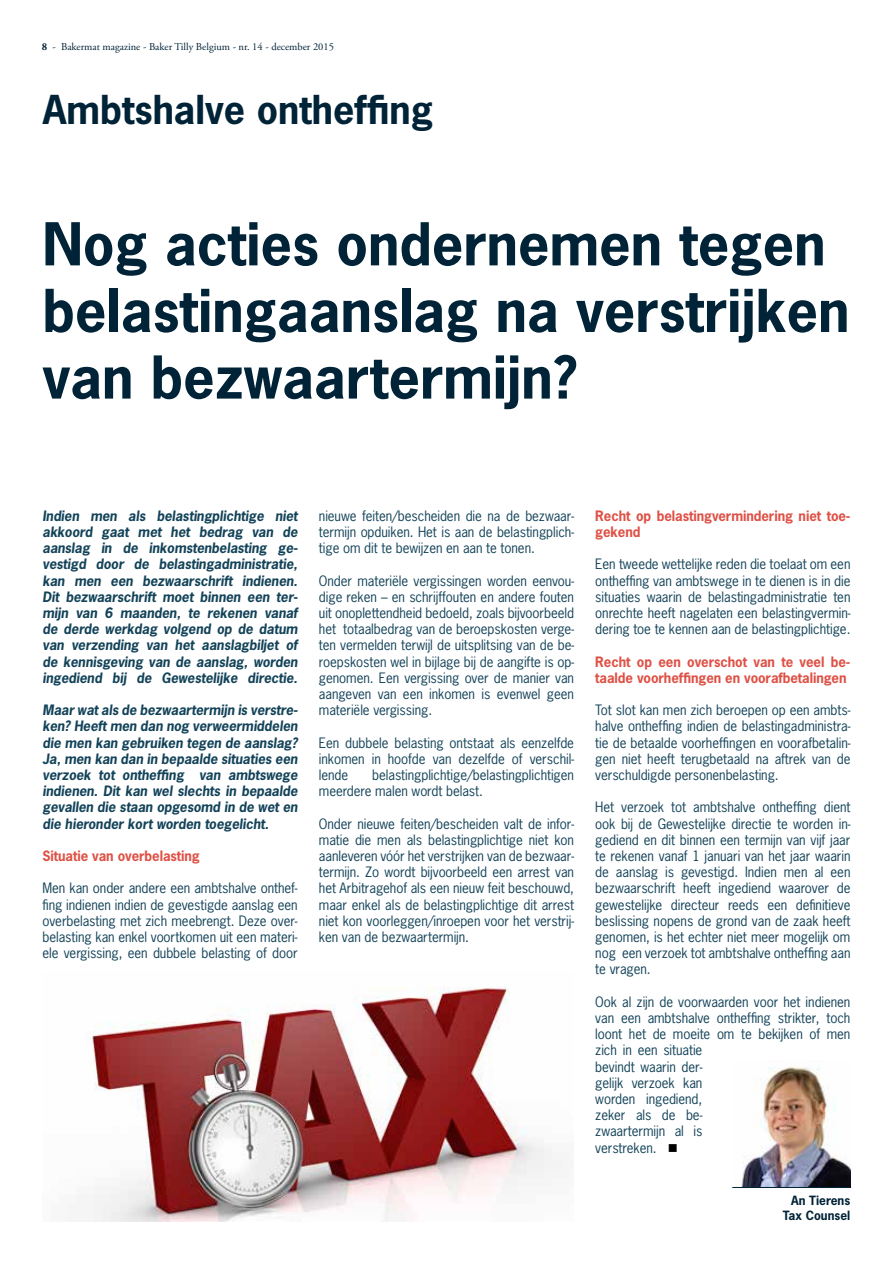
<style>
.page{position:relative;width:893px;height:1263px;background:#fff}
.page>*{position:absolute;margin:0;border:0;box-sizing:border-box;transform-origin:0 0}
.t1{font:700 55.5px/66.6px "News Gothic Std";color:#002337}
.t2{font:700 37.5px "News Gothic Std";color:#002337}
.t3{font:13.5px/16.2px "News Gothic Std";letter-spacing:-.005em;color:#134359;text-align:justify}
.t4{font:italic 700 13.5px/16.2px "News Gothic Std";letter-spacing:-.005em;color:#134359;text-align:justify}
.t5{font:700 13.5px/16.2px "News Gothic Std";letter-spacing:-.005em;color:#de5146}
.t6{font:700 12px/14.4px "News Gothic Std";color:#002337;text-align:right}
.t7{font:10.5px "Adobe Garamond Pro";color:#002337}
.s1{font-weight:700}
.s2{color:#000}
</style>
<div class="page">
<img style="left:92px;top:987px;width:470px;height:234px">
<img style="left:736px;top:1067px;width:114px;height:120px">
<hr style="left:732px;top:1187px;width:118px;height:1px;background:#002337">
<p class="t7" style="left:42px;top:40px;width:294px"><span class="s1">8</span> - Bakermat magazine - Baker Tilly Belgium - nr. 14 - december 2015</p>
<h2 class="t2" style="left:43px;top:85px;width:392px">Ambtshalve ontheffing</h2>
<h1 class="t1" style="left:43px;top:210px;width:808px">Nog acties ondernemen tegen belastingaanslag na verstrijken van bezwaartermijn?</h1>
<p class="t4" style="left:43px;top:508px;width:257px">Indien men als belastingplichtige niet akkoord gaat met het bedrag van de aanslag in de inkomstenbelasting ge&shy;vestigd door de belastingadministratie, kan men een bezwaarschrift indienen.<br>Dit bezwaarschrift moet binnen een ter&shy;mijn van 6 maanden, te rekenen vanaf de derde werkdag volgend op de datum van verzending van het aanslagbiljet of de kennisgeving van de aanslag, worden ingediend bij de Gewestelijke directie.</p>
<p class="t4" style="left:43px;top:702px;width:257px">Maar wat als de bezwaartermijn is verstre&shy;ken? Heeft men dan nog verweermiddelen die men kan gebruiken tegen de aanslag?<br>Ja, men kan dan in bepaalde situaties een verzoek tot ontheffing van ambtswege indienen. Dit kan wel slechts in bepaalde gevallen die staan opgesomd in de wet en die hieronder kort worden toegelicht.</p>
<p class="t5" style="left:43px;top:848px;width:159px">Situatie van overbelasting</p>
<p class="t3" style="left:43px;top:880px;width:257px">Men kan onder andere een ambtshalve onthef&shy;fing indienen indien de gevestigde aanslag een overbelasting met zich meebrengt. Deze over&shy;belasting kan enkel voortkomen uit een materi&shy;ële vergissing, een dubbele belasting of door</p>
<p class="t3" style="left:319px;top:507px;width:257px">nieuwe feiten/bescheiden die na de bezwaar&shy;termijn opduiken. Het is aan de belastingplich&shy;tige om dit te bewijzen en aan te tonen.</p>
<p class="t3" style="left:319px;top:572px;width:257px">Onder materiële vergissingen worden eenvou&shy;dige reken – en schrijffouten en andere fouten uit onoplettendheid bedoeld, zoals bijvoorbeeld het totaalbedrag van de beroepskosten verge&shy;ten vermelden terwijl de uitsplitsing van de be&shy;roepskosten wel in bijlage bij de aangifte is op&shy;genomen. Een vergissing over de manier van aangeven van een inkomen is evenwel geen materiële vergissing.</p>
<p class="t3" style="left:319px;top:734px;width:257px">Een dubbele belasting ontstaat als eenzelfde inkomen in hoofde van dezelfde of verschil&shy;lende</p>
<p class="t3" style="left:319px;top:767px;width:257px;text-indent:53px">belastingplichtige/belastingplichtigen meerdere malen wordt belast.</p>
<p class="t3" style="left:319px;top:815px;width:257px">Onder nieuwe feiten/bescheiden valt de infor&shy;matie die men als belastingplichtige niet kon aanleveren vóór het verstrijken van de bezwaar&shy;termijn. Zo wordt bijvoorbeeld een arrest van het Arbitragehof als een nieuw feit beschouwd, maar enkel als de belastingplichtige dit arrest niet kon voorleggen/inroepen voor het verstrij&shy;ken van de bezwaartermijn.</p>
<p class="t5" style="left:595px;top:507px;width:257px">Recht op belastingvermindering niet toe&shy;gekend</p>
<p class="t3" style="left:595px;top:556px;width:257px">Een tweede wettelijke reden die toelaat om een ontheffing van ambtswege in te dienen is in die situaties waarin de belastingadministratie ten onrechte heeft nagelaten een belastingvermin&shy;dering toe te kennen aan de belastingplichtige.</p>
<p class="t5" style="left:595px;top:653px;width:257px">Recht op een overschot van te veel be&shy;taalde voorheffingen en voorafbetalingen</p>
<p class="t3" style="left:595px;top:702px;width:257px">Tot slot kan men zich beroepen op een ambts&shy;halve ontheffing indien de belastingadministra&shy;tie de betaalde voorheffingen en voorafbetalin&shy;gen niet heeft terugbetaald na aftrek van de verschuldigde personenbelasting.</p>
<p class="t3" style="left:595px;top:799px;width:257px">Het verzoek tot ambtshalve ontheffing dient ook bij de Gewestelijke directie te worden in&shy;gediend en dit binnen een termijn van vijf jaar te rekenen vanaf 1 januari van het jaar waarin de aanslag is gevestigd. Indien men al een bezwaarschrift heeft ingediend waarover de gewestelijke directeur reeds een definitieve beslissing nopens de grond van de zaak heeft genomen, is het echter niet meer mogelijk om nog een verzoek tot ambtshalve ontheffing aan te vragen.</p>
<p class="t3" style="left:595px;top:993px;width:257px;text-align:left">Ook al zijn de voorwaarden voor het indienen van een ambtshalve ontheffing strikter, toch loont het de moeite om te bekijken of men zich in een situatie<br>bevindt waarin der-<br>gelijk verzoek kan<br>worden ingediend,<br>zeker als de be-<br>zwaartermijn al is<br>verstreken. <span class="s2">■</span></p>
<p class="t6" style="left:783px;top:1193px;width:69px">An Tierens<br>Tax Counsel</p>
</div>
